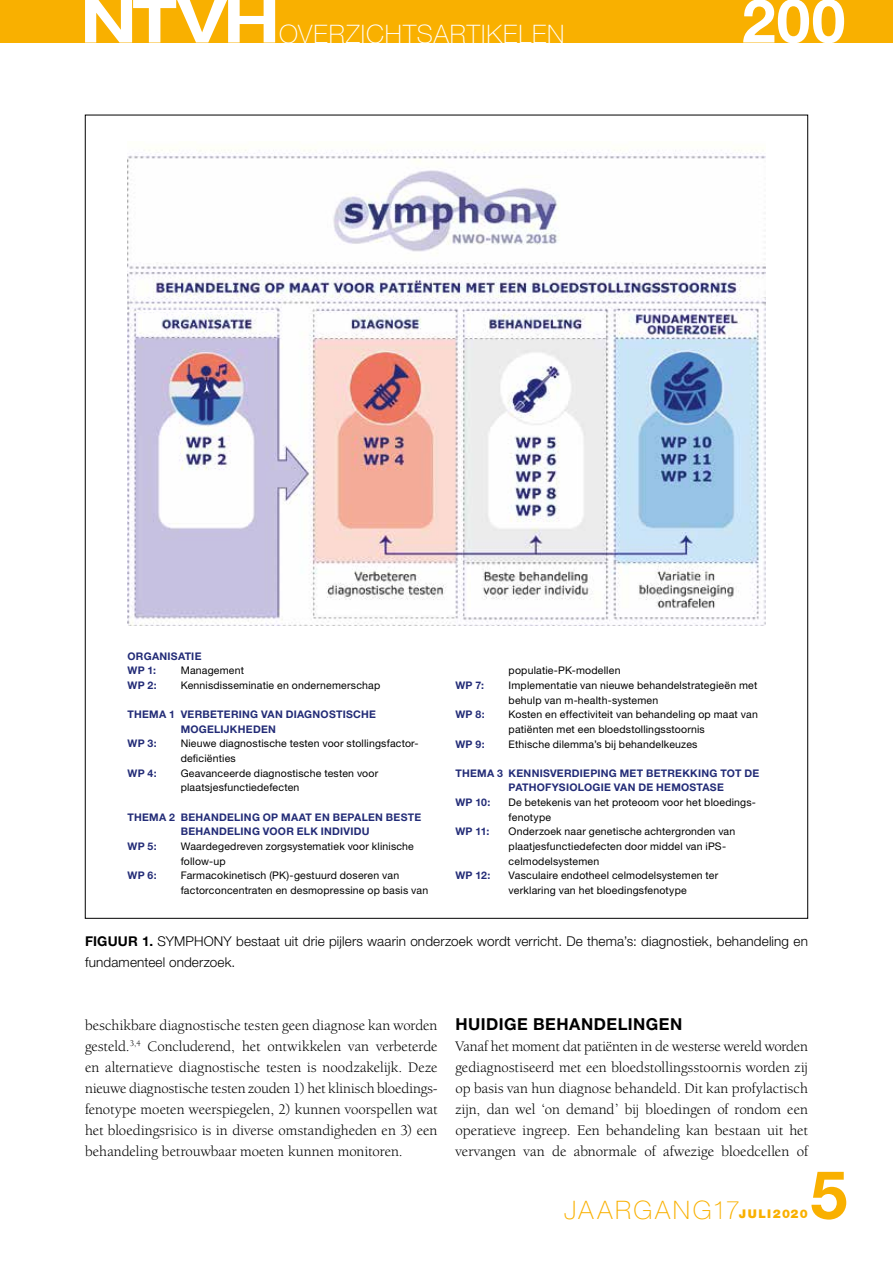
<style>
.page{position:relative;width:893px;height:1263px;background:#fff}
.page>*{position:absolute;margin:0;border:0;box-sizing:border-box;transform-origin:0 0}
.t1{font:700 66.9px "Helvetica Neue LT Std";color:#f9b000}
.t2{font:700 60.75px "Helvetica Neue LT Std";color:#fff}
.t3{font:100 25.5px "Helvetica Neue LT Std";letter-spacing:.035em;color:#fff}
.t4{font:100 25.5px "Helvetica Neue LT Std";letter-spacing:.095em;color:#f9b000}
.t5{font:700 16.5px "Helvetica Neue LT Std";letter-spacing:.03em;color:#000}
.t6{font:15px/21px "Berkeley Oldstyle IT Cby BT";letter-spacing:.005em;color:#000;text-align:justify}
.t7{font:300 13.5px/21px "Helvetica Neue LT Std";letter-spacing:.01em;color:#000}
.t8{font:10.5px/14.7px "Helvetica Neue LT Std";letter-spacing:.015em;color:#000}
.t9{font:700 10.5px/14.7px "Helvetica Neue LT Std";letter-spacing:.025em;color:#232c77}
.s1{font-weight:700}
.s2{font-weight:900;font-size:12px}
</style>
<div class="page">
<div style="left:0;top:0;width:893px;height:43px;background:#f9b000"></div>
<svg style="left:85px;top:0;width:190px;height:43px"></svg>
<img style="left:127px;top:149px;width:639px;height:476px">
<h3 class="t3" style="left:279px;top:19px;width:287px">OVERZICHTSARTIKELEN</h3>
<h2 class="t2" style="left:742px;top:-17px;width:105px">200</h2>
<p class="t9" style="left:128px;top:648px;width:75px">ORGANISATIE<br>WP 1:</p>
<p class="t8" style="left:181px;top:663px;width:65px">Management</p>
<p class="t8" style="left:509px;top:663px;width:113px">populatie-PK-modellen</p>
<p class="t9" style="left:128px;top:678px;width:31px">WP 2:</p>
<p class="t8" style="left:181px;top:678px;width:201px">Kennisdisseminatie en ondernemerschap</p>
<p class="t9" style="left:128px;top:707px;width:250px">THEMA 1 VERBETERING VAN DIAGNOSTISCHE</p>
<p class="t9" style="left:181px;top:721px;width:97px">MOGELIJKHEDEN</p>
<p class="t9" style="left:128px;top:736px;width:31px">WP 3:</p>
<p class="t8" style="left:181px;top:736px;width:238px">Nieuwe diagnostische testen voor stollingsfactor&shy;deficiënties</p>
<p class="t9" style="left:128px;top:765px;width:31px">WP 4:</p>
<p class="t8" style="left:181px;top:765px;width:199px">Geavanceerde diagnostische testen voor plaatsjesfunctiedefecten</p>
<p class="t9" style="left:128px;top:809px;width:295px">THEMA 2 BEHANDELING OP MAAT EN BEPALEN BESTE</p>
<p class="t9" style="left:181px;top:824px;width:190px">BEHANDELING VOOR ELK INDIVIDU</p>
<p class="t9" style="left:128px;top:838px;width:31px">WP 5:</p>
<p class="t8" style="left:181px;top:838px;width:235px">Waardegedreven zorgsystematiek voor klinische follow-up</p>
<p class="t9" style="left:128px;top:868px;width:31px">WP 6:</p>
<p class="t8" style="left:181px;top:868px;width:249px">Farmacokinetisch (PK)-gestuurd doseren van factorconcentraten en desmopressine op basis van</p>
<p class="t9" style="left:455px;top:678px;width:30px">WP 7:</p>
<p class="t8" style="left:509px;top:678px;width:250px">Implementatie van nieuwe behandelstrategieën met behulp van m-health-systemen</p>
<p class="t9" style="left:455px;top:707px;width:31px">WP 8:</p>
<p class="t8" style="left:509px;top:707px;width:251px">Kosten en effectiviteit van behandeling op maat van patiënten met een bloedstollingsstoornis</p>
<p class="t9" style="left:455px;top:736px;width:31px">WP 9:</p>
<p class="t8" style="left:509px;top:736px;width:190px">Ethische dilemma’s bij behandelkeuzes</p>
<p class="t9" style="left:455px;top:765px;width:305px">THEMA 3 KENNISVERDIEPING MET BETREKKING TOT DE</p>
<p class="t9" style="left:509px;top:780px;width:217px">PATHOFYSIOLOGIE VAN DE HEMOSTASE</p>
<p class="t9" style="left:455px;top:795px;width:36px">WP 10:</p>
<p class="t8" style="left:509px;top:795px;width:248px">De betekenis van het proteoom voor het bloedings&shy;fenotype</p>
<p class="t9" style="left:455px;top:824px;width:35px">WP 11:</p>
<p class="t8" style="left:509px;top:824px;width:228px">Onderzoek naar genetische achtergronden van plaatjesfunctiedefecten door middel van iPS&shy;celmodelsystemen</p>
<p class="t9" style="left:455px;top:868px;width:36px">WP 12:</p>
<p class="t8" style="left:509px;top:868px;width:211px">Vasculaire endotheel celmodelsystemen ter verklaring van het bloedingsfenotype</p>
<p class="t7" style="left:85px;top:930px;width:724px"><span class="s1">FIGUUR 1.</span> SYMPHONY bestaat uit drie pijlers waarin onderzoek wordt verricht. De thema’s: diagnostiek, behandeling en fundamenteel onderzoek.</p>
<p class="t6" style="left:85px;top:1014px;width:354px">beschikbare diagnostische testen geen diagnose kan worden gesteld.<sup>3,4</sup> Concluderend, het ontwikkelen van verbeterde en alternatieve diagnostische testen is noodzakelijk. Deze nieuwe diagnostische testen zouden 1) het klinisch bloedings&shy;fenotype moeten weerspiegelen, 2) kunnen voorspellen wat het bloedingsrisico is in diverse omstandigheden en 3) een behandeling betrouwbaar moeten kunnen monitoren.</p>
<h3 class="t5" style="left:455px;top:1013px;width:228px">HUIDIGE BEHANDELINGEN</h3>
<p class="t6" style="left:455px;top:1035px;width:354px">Vanaf het moment dat patiënten in de westerse wereld worden gediagnostiseerd met een bloedstollingsstoornis worden zij op basis van hun diagnose behandeld. Dit kan profylactisch zijn, dan wel ‘on demand’ bij bloedingen of rondom een operatieve ingreep. Een behandeling kan bestaan uit het vervangen van de abnormale of afwezige bloedcellen of</p>
<h1 class="t1" style="left:810px;top:1153px;width:39px">5</h1>
<h3 class="t4" style="left:564px;top:1195px;width:245px">JAARGANG17<span class="s2">JULI2020</span></h3>
</div>
